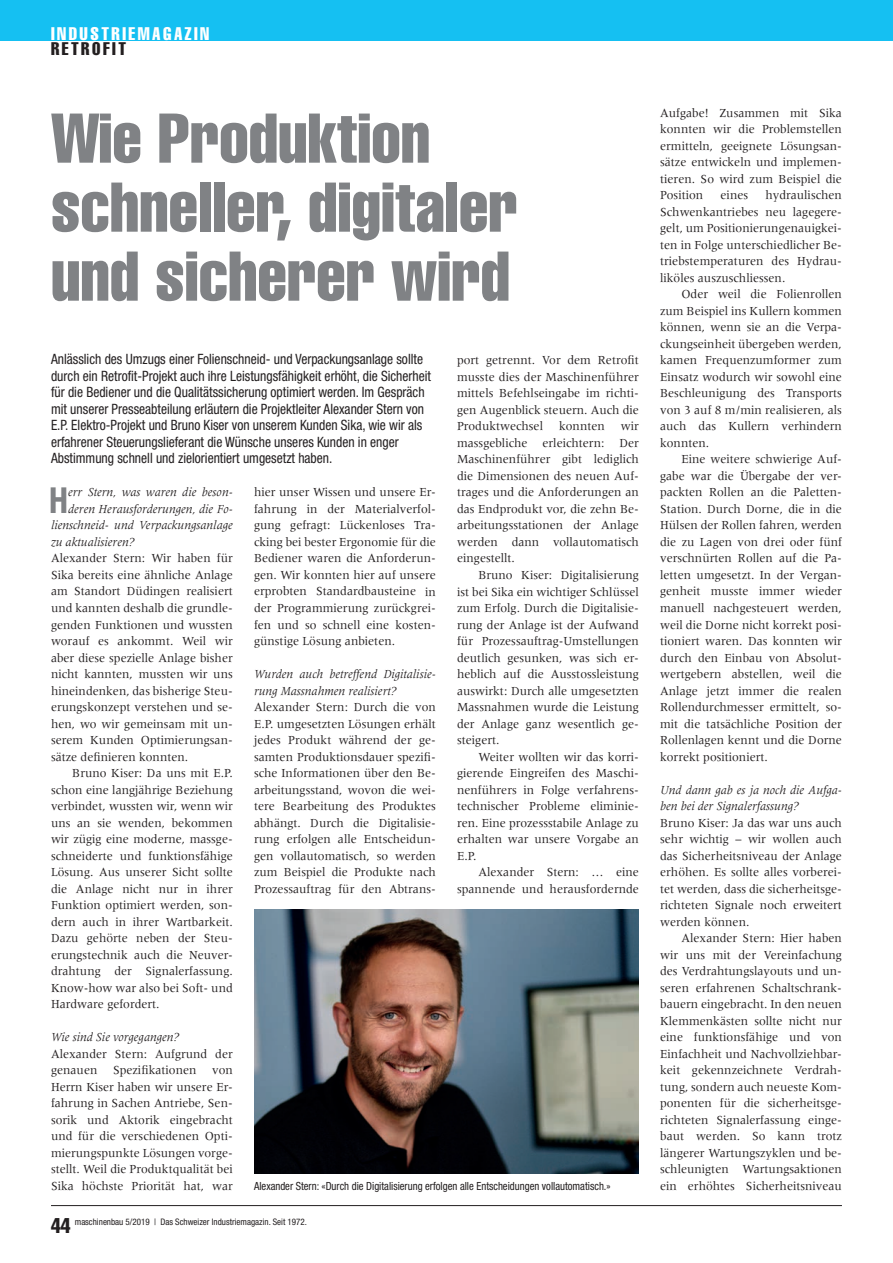
<style>
.page{position:relative;width:893px;height:1263px;background:#fff}
.page>*{position:absolute;margin:0;border:0;box-sizing:border-box;transform-origin:0 0}
.t1{font:extra-condensed 69px/69px "Helvetica";color:#808285}
.t2{font:700 condensed 35.85px "Helvetica Neue";color:#808285;scale:.95 1}
.t3{font:extra-condensed 21px "Helvetica";color:#231f20}
.t4{font:extra-condensed 18px "Helvetica";letter-spacing:.14em;color:#fff}
.t5{font:extra-condensed 18px "Helvetica";letter-spacing:.14em;color:#231f20}
.t6{font:condensed 14.25px/16.5px "Helvetica Neue";color:#231f20;scale:.95 1}
.t7{font:12.75px/16.5px "Meridien LT Std";color:#231f20;text-align:justify;scale:.95 1}
.t8{font:italic 12.75px/16.5px "Meridien LT Std";color:#231f20;scale:.95 1}
.t9{font:condensed 11.25px "Helvetica Neue";color:#231f20;scale:.95 1}
.t10{font:condensed 9px "Helvetica Neue";color:#231f20}
</style>
<div class="page">
<div style="left:0;top:0;width:893px;height:40px;background:#15c0f2"></div>
<hr style="left:51px;top:1205px;width:791px;height:1px;background:#231f20">
<img style="left:254px;top:909px;width:385px;height:264px">
<h3 class="t4" style="left:51px;top:23px;width:160px">INDUSTRIEMAGAZIN</h3>
<h3 class="t5" style="left:51px;top:38px;width:77px">RETROFIT</h3>
<h1 class="t1" style="left:51px;top:103px;width:468px">Wie Produktion schneller, digitaler und sicherer wird</h1>
<p class="t6" style="left:51px;top:351px;width:402px">Anlässlich des Umzugs einer Folienschneid- und Verpackungsanlage sollte durch ein Retrofit-Projekt auch ihre Leistungsfähigkeit erhöht, die Sicherheit für die Bediener und die Qualitätssicherung optimiert werden. Im Gespräch mit unserer Presseabteilung erläutern die Projektleiter Alexander Stern von E.P. Elektro-Projekt und Bruno Kiser von unserem Kunden Sika, wie wir als erfahrener Steuerungslieferant die Wünsche unseres Kunden in enger Abstimmung schnell und zielorientiert umgesetzt haben.</p>
<h2 class="t2" style="left:49px;top:478px;width:21px">H</h2>
<p class="t8" style="left:68px;top:484px;width:175px">err Stern, was waren die beson-</p>
<p class="t7" style="left:457px;top:352px;width:193px">port getrennt. Vor dem Retrofit musste dies der Maschinenführer mittels Befehlseingabe im richti&shy;gen Augenblick steuern. Auch die Produktwechsel</p>
<p class="t7" style="left:559px;top:418px;width:50px">konnten</p>
<p class="t7" style="left:457px;top:418px;width:193px;text-indent:164px">wir massgebliche erleichtern: Der Maschinenführer gibt lediglich die Dimensionen des neuen Auf&shy;trages und die Anforderungen an das Endprodukt vor, die zehn Be&shy;arbeitungsstationen der Anlage werden dann vollautomatisch eingestellt.</p>
<p class="t7" style="left:457px;top:567px;width:193px;text-indent:21px">Bruno Kiser: Digitalisierung ist bei Sika ein wichtiger Schlüssel zum Erfolg. Durch die Digitalisie&shy;rung der Anlage ist der Aufwand für Prozessauftrag-Umstellungen deutlich gesunken, was sich er&shy;heblich auf die Ausstossleistung auswirkt: Durch alle umgesetzten Massnahmen wurde die Leistung der Anlage ganz wesentlich ge&shy;steigert.</p>
<p class="t7" style="left:457px;top:748px;width:193px;text-indent:21px">Weiter wollten wir das korri&shy;gierende Eingreifen des Maschi&shy;nenführers in Folge verfahrens&shy;technischer Probleme eliminie&shy;ren. Eine prozessstabile Anlage zu erhalten war unsere Vorgabe an E.P.</p>
<p class="t7" style="left:457px;top:864px;width:193px;text-align:right">Alexander Stern: … eine spannende und herausfordernde</p>
<p class="t7" style="left:254px;top:484px;width:193px">hier unser Wissen und unsere Er&shy;fahrung in der Materialverfol&shy;gung gefragt: Lückenloses Tra&shy;cking bei bester Ergonomie für die Bediener waren die Anforderun&shy;gen. Wir konnten hier auf unsere erprobten Standardbausteine in der Programmierung zurückgrei&shy;fen und so schnell eine kosten&shy;günstige Lösung anbieten.</p>
<p class="t8" style="left:254px;top:666px;width:193px">Wurden auch betreffend Digitalisie&shy;rung Massnahmen realisiert?</p>
<p class="t7" style="left:254px;top:699px;width:193px">Alexander Stern: Durch die von E.P. umgesetzten Lösungen erhält jedes Produkt während der ge&shy;samten Produktionsdauer spezifi&shy;sche Informationen über den Be&shy;arbeitungsstand, wovon die wei&shy;tere Bearbeitung des Produktes abhängt. Durch die Digitalisie&shy;rung erfolgen alle Entscheidun&shy;gen vollautomatisch, so werden zum Beispiel die Produkte nach Prozessauftrag für den Abtrans-</p>
<p class="t8" style="left:68px;top:501px;width:175px">deren Herausforderungen, die Fo-</p>
<p class="t8" style="left:51px;top:517px;width:193px">lienschneid- und Verpackungsanlage</p>
<p class="t8" style="left:51px;top:534px;width:89px">zu aktualisieren?</p>
<p class="t7" style="left:51px;top:550px;width:193px">Alexander Stern: Wir haben für Sika bereits eine ähnliche Anlage am Standort Düdingen realisiert und kannten deshalb die grundle&shy;genden Funktionen und wussten worauf es ankommt. Weil wir aber diese spezielle Anlage bisher nicht kannten, mussten wir uns hineindenken, das bisherige Steu&shy;erungskonzept verstehen und se&shy;hen, wo wir gemeinsam mit un&shy;serem Kunden Optimierungsan&shy;sätze definieren konnten.</p>
<p class="t7" style="left:51px;top:765px;width:193px;text-align:left;text-indent:21px">Bruno Kiser: Da uns mit E.P. schon eine langjährige Beziehung verbindet, wussten wir, wenn wir uns an sie wenden, bekommen wir zügig eine moderne, massge&shy;schneiderte und funktionsfähige<br>Lösung. Aus unserer Sicht sollte die Anlage nicht nur in ihrer<br>Funktion optimiert werden, son&shy;dern auch in ihrer Wartbarkeit.<br>Dazu gehörte neben der Steu&shy;erungstechnik auch die Neuver&shy;drahtung der Signalerfassung.<br>Know-how war also bei Soft- und<br>Hardware gefordert.</p>
<p class="t8" style="left:51px;top:1029px;width:136px">Wie sind Sie vorgegangen?</p>
<p class="t7" style="left:51px;top:1045px;width:193px">Alexander Stern: Aufgrund der genauen Spezifikationen von Herrn Kiser haben wir unsere Er&shy;fahrung in Sachen Antriebe, Sen&shy;sorik und Aktorik eingebracht und für die verschiedenen Opti&shy;mierungspunkte Lösungen vorge&shy;stellt. Weil die Produktqualität bei Sika höchste Priorität hat, war</p>
<p class="t9" style="left:254px;top:1179px;width:377px">Alexander Stern: «Durch die Digitalisierung erfolgen alle Entscheidungen vollautomatisch.»</p>
<h3 class="t3" style="left:51px;top:1212px;width:21px">44</h3>
<p class="t10" style="left:75px;top:1216px;width:234px">maschinenbau 5/2019 | Das Schweizer Industriemagazin. Seit 1972.</p>
<p class="t7" style="left:660px;top:105px;width:193px">Aufgabe! Zusammen mit Sika konnten wir die Problemstellen ermitteln, geeignete Lösungsan&shy;sätze entwickeln und implemen&shy;tieren. So wird zum Beispiel die Position</p>
<p class="t7" style="left:660px;top:187px;width:193px;text-align:left;text-indent:105px">hydraulischen<br>Schwenkantriebes neu lagegere&shy;gelt, um Positionierungenauigkei&shy;ten in Folge unterschiedlicher Be&shy;triebstemperaturen des Hydrau&shy;liköles auszuschliessen.</p>
<p class="t7" style="left:660px;top:286px;width:193px;text-indent:21px">Oder weil die Folienrollen zum Beispiel ins Kullern kommen können, wenn sie an die Verpa&shy;ckungseinheit übergeben werden, kamen Frequenzumformer zum Einsatz wodurch wir sowohl eine Beschleunigung des Transports von 3 auf 8 m/min realisieren, als auch das Kullern verhindern konnten.</p>
<p class="t7" style="left:660px;top:451px;width:193px;text-indent:21px">Eine weitere schwierige Auf&shy;gabe war die Übergabe der ver&shy;packten Rollen an die Paletten-Station. Durch Dorne, die in die Hülsen der Rollen fahren, werden die zu Lagen von drei oder fünf verschnürten Rollen auf die Pa&shy;letten umgesetzt. In der Vergan&shy;genheit musste immer wieder manuell nachgesteuert werden, weil die Dorne nicht korrekt posi&shy;tioniert waren. Das konnten wir durch den Einbau von Absolut&shy;wertgebern abstellen, weil die Anlage jetzt immer die realen Rollendurchmesser ermittelt, so&shy;mit die tatsächliche Position der Rollenlagen kennt und die Dorne korrekt positioniert.</p>
<p class="t8" style="left:660px;top:781px;width:193px">Und dann gab es ja noch die Aufga&shy;ben bei der Signalerfassung?</p>
<p class="t7" style="left:660px;top:814px;width:193px">Bruno Kiser: Ja das war uns auch sehr wichtig – wir wollen auch das Sicherheitsniveau der Anlage erhöhen. Es sollte alles vorberei&shy;tet werden, dass die sicherheitsge&shy;richteten Signale noch erweitert werden können.</p>
<p class="t7" style="left:660px;top:930px;width:193px;text-indent:21px">Alexander Stern: Hier haben wir uns mit der Vereinfachung des Verdrahtungslayouts und un&shy;seren erfahrenen Schaltschrank&shy;bauern eingebracht. In den neuen Klemmenkästen sollte nicht nur eine funktionsfähige und von Einfachheit und Nachvollziehbar&shy;keit gekennzeichnete Verdrah&shy;tung, sondern auch neueste Kom&shy;ponenten für die sicherheitsge&shy;richteten Signalerfassung einge&shy;baut werden. So kann trotz längerer Wartungszyklen und be&shy;schleunigten Wartungsaktionen ein erhöhtes Sicherheitsniveau</p>
<p class="t7" style="left:721px;top:187px;width:31px">eines</p>
</div>
